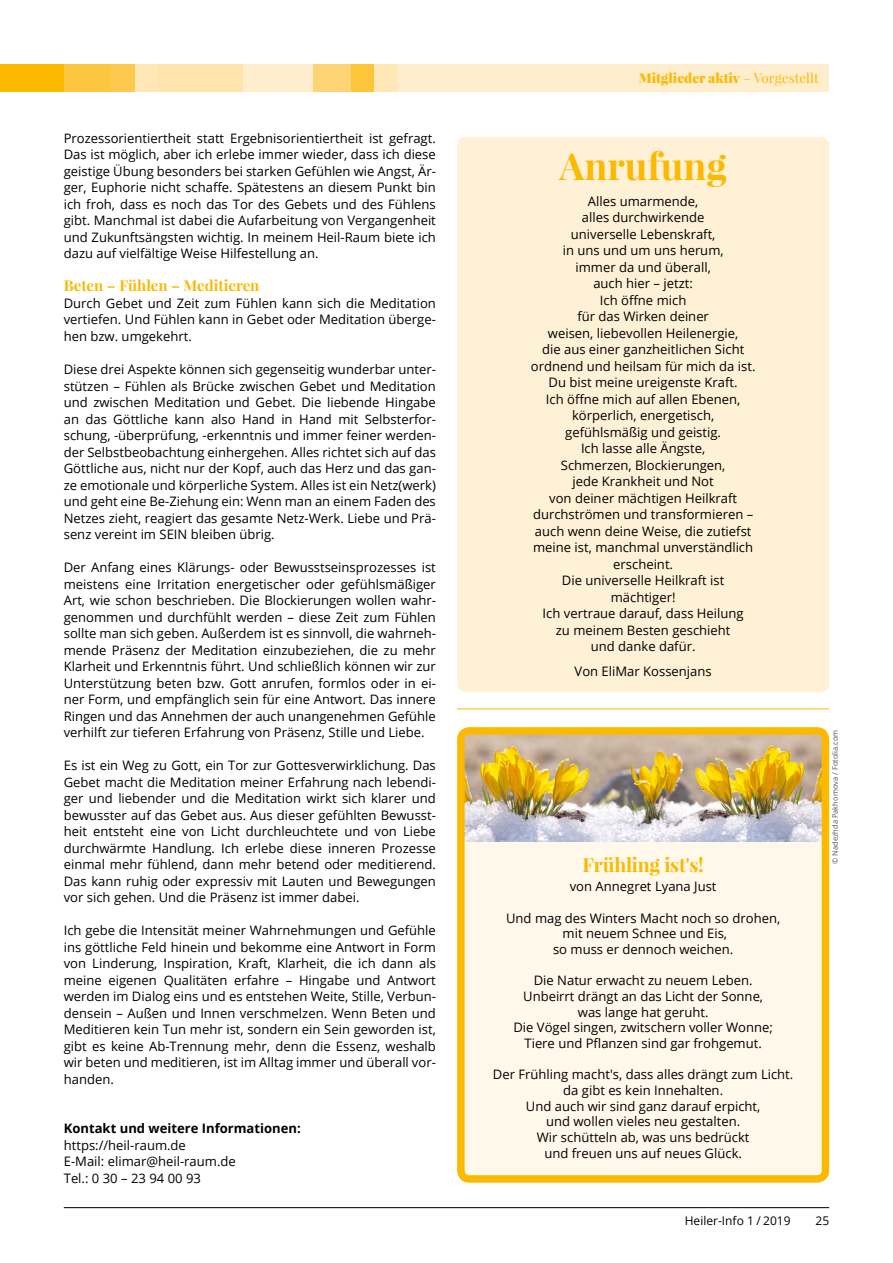
<style>
.page{position:relative;width:893px;height:1263px;background:#fff}
.page>*{position:absolute;margin:0;border:0;box-sizing:border-box;transform-origin:0 0}
.t1{font:700 37.5px "Playfair Display";color:#fbba00}
.t2{font:700 19.5px "Playfair Display";letter-spacing:-.01em;color:#fbba00}
.Zwischenüberschrift{font:700 15px "Playfair Display";color:#fbba00}
.t3{font:900 13.5px "Playfair Display";color:#fbba00}
.Fließtext{font:13.05px/16.5px "Open Sans";color:#000;text-align:justify}
.Fließtext-2{font:700 13.05px "Open Sans";color:#000}
.t4{font:12px "Open Sans";color:#000}
.t5{font:7.5px "Open Sans";color:#565656}
.s1{font-weight:400}
</style>
<div class="page">
<div style="left:64px;top:64px;width:47px;height:27px;background:#fdc640"></div>
<div style="left:397px;top:64px;width:432px;height:27px;background:#ffeece"></div>
<div style="left:374px;top:64px;width:23px;height:27px;background:#ffe7b8"></div>
<div style="left:135px;top:64px;width:23px;height:27px;background:#ffe7b8"></div>
<div style="left:350px;top:64px;width:24px;height:27px;background:#fdc539"></div>
<div style="left:111px;top:64px;width:24px;height:27px;background:#fdca4f"></div>
<div style="left:313px;top:64px;width:37px;height:27px;background:#fed475"></div>
<div style="left:243px;top:64px;width:70px;height:27px;background:#ffeece"></div>
<div style="left:158px;top:64px;width:85px;height:27px;background:#ffe4ac"></div>
<div style="left:0;top:64px;width:64px;height:27px;background:#fbba00"></div>
<div style="left:460px;top:731px;width:365px;height:447px;background:#fff8eb"></div>
<img style="left:466px;top:736px;width:354px;height:106px">
<div style="left:457px;top:727px;width:372px;height:456px;border:8px solid #fbba00;border-radius:9px"></div>
<hr style="left:457px;top:708px;width:372px;height:1px;background:#fbba00">
<div style="left:457px;top:137px;width:372px;height:555px;background:#fff1d6;border-radius:9px"></div>
<hr style="left:64px;top:1207px;width:765px;height:1px;background:#000">
<p class="Fließtext" style="left:64px;top:130px;width:374px">Prozessorientiertheit statt Ergebnisorientiertheit ist gefragt.<br>Das ist möglich, aber ich erlebe immer wieder, dass ich diese geistige Übung besonders bei starken Gefühlen wie Angst, Är&shy;ger, Euphorie nicht schaffe. Spätestens an diesem Punkt bin ich froh, dass es noch das Tor des Gebets und des Fühlens gibt. Manchmal ist dabei die Aufarbeitung von Vergangenheit und Zukunftsängsten wichtig. In meinem Heil-Raum biete ich dazu auf vielfältige Weise Hilfestellung an.</p>
<p class="Zwischenüberschrift" style="left:64px;top:276px;width:197px">Beten – Fühlen – Meditieren</p>
<p class="Fließtext" style="left:64px;top:295px;width:374px">Durch Gebet und Zeit zum Fühlen kann sich die Meditation vertiefen. Und Fühlen kann in Gebet oder Meditation überge&shy;hen bzw. umgekehrt.</p>
<p class="Fließtext" style="left:64px;top:361px;width:374px">Diese drei Aspekte können sich gegenseitig wunderbar unter&shy;stützen – Fühlen als Brücke zwischen Gebet und Meditation und zwischen Meditation und Gebet. Die liebende Hingabe an das Göttliche kann also Hand in Hand mit Selbsterfor&shy;schung, -überprüfung, -erkenntnis und immer feiner werden&shy;der Selbstbeobachtung einhergehen. Alles richtet sich auf das Göttliche aus, nicht nur der Kopf, auch das Herz und das gan&shy;ze emotionale und körperliche System. Alles ist ein Netz(werk) und geht eine Be-Ziehung ein: Wenn man an einem Faden des Netzes zieht, reagiert das gesamte Netz-Werk. Liebe und Prä&shy;senz vereint im SEIN bleiben übrig.</p>
<p class="Fließtext" style="left:64px;top:559px;width:374px">Der Anfang eines Klärungs- oder Bewusstseinsprozesses ist meistens eine Irritation energetischer oder gefühlsmäßiger Art, wie schon beschrieben. Die Blockierungen wollen wahr&shy;genommen und durchfühlt werden – diese Zeit zum Fühlen sollte man sich geben. Außerdem ist es sinnvoll, die wahrneh&shy;mende Präsenz der Meditation einzubeziehen, die zu mehr Klarheit und Erkenntnis führt. Und schließlich können wir zur Unterstützung beten bzw. Gott anrufen, formlos oder in ei&shy;ner Form, und empfänglich sein für eine Antwort. Das innere Ringen und das Annehmen der auch unangenehmen Gefühle verhilft zur tieferen Erfahrung von Präsenz, Stille und Liebe.</p>
<p class="Fließtext" style="left:64px;top:757px;width:374px">Es ist ein Weg zu Gott, ein Tor zur Gottesverwirklichung. Das Gebet macht die Meditation meiner Erfahrung nach lebendi&shy;ger und liebender und die Meditation wirkt sich klarer und bewusster auf das Gebet aus. Aus dieser gefühlten Bewusst&shy;heit entsteht eine von Licht durchleuchtete und von Liebe durchwärmte Handlung. Ich erlebe diese inneren Prozesse einmal mehr fühlend, dann mehr betend oder meditierend.<br>Das kann ruhig oder expressiv mit Lauten und Bewegungen vor sich gehen. Und die Präsenz ist immer dabei.</p>
<p class="Fließtext" style="left:64px;top:922px;width:374px">Ich gebe die Intensität meiner Wahrnehmungen und Gefühle ins göttliche Feld hinein und bekomme eine Antwort in Form von Linderung, Inspiration, Kraft, Klarheit, die ich dann als meine eigenen Qualitäten erfahre – Hingabe und Antwort werden im Dialog eins und es entstehen Weite, Stille, Verbun&shy;densein – Außen und Innen verschmelzen. Wenn Beten und Meditieren kein Tun mehr ist, sondern ein Sein geworden ist, gibt es keine Ab-Trennung mehr, denn die Essenz, weshalb wir beten und meditieren, ist im Alltag immer und überall vor&shy;handen.</p>
<p class="Fließtext-2" style="left:64px;top:1119px;width:239px">Kontakt und weitere Informationen:</p>
<p class="Fließtext" style="left:64px;top:1136px;width:124px">https://heil-raum.de</p>
<p class="Fließtext" style="left:64px;top:1153px;width:173px">E-Mail: elimar@heil-raum.de</p>
<p class="Fließtext" style="left:64px;top:1169px;width:139px">Tel.: 0 30 – 23 94 00 93</p>
<p class="t3" style="left:639px;top:69px;width:182px">Mitglieder aktiv <span class="s1">– Vorgestellt</span></p>
<p class="t1" style="left:559px;top:143px;width:169px">Anrufung</p>
<p class="Fließtext" style="left:588px;top:192px;width:112px">Alles umarmende,</p>
<p class="Fließtext" style="left:582px;top:209px;width:124px">alles durchwirkende</p>
<p class="Fließtext" style="left:571px;top:225px;width:146px">universelle Lebenskraft,</p>
<p class="Fließtext" style="left:563px;top:242px;width:162px">in uns und um uns herum,</p>
<p class="Fließtext" style="left:575px;top:258px;width:137px">immer da und überall,</p>
<p class="Fließtext" style="left:593px;top:275px;width:101px">auch hier – jetzt:</p>
<p class="Fließtext" style="left:600px;top:291px;width:88px">Ich öffne mich</p>
<p class="Fließtext" style="left:577px;top:308px;width:133px">für das Wirken deiner</p>
<p class="Fließtext" style="left:548px;top:324px;width:192px">weisen, liebevollen Heilenergie,</p>
<p class="Fließtext" style="left:542px;top:341px;width:204px">die aus einer ganzheitlichen Sicht</p>
<p class="Fließtext" style="left:531px;top:357px;width:226px">ordnend und heilsam für mich da ist.</p>
<p class="Fließtext" style="left:549px;top:374px;width:191px">Du bist meine ureigenste Kraft.</p>
<p class="Fließtext" style="left:546px;top:390px;width:196px">Ich öffne mich auf allen Ebenen,</p>
<p class="Fließtext" style="left:572px;top:407px;width:144px">körperlich, energetisch,</p>
<p class="Fließtext" style="left:565px;top:423px;width:157px">gefühlsmäßig und geistig.</p>
<p class="Fließtext" style="left:581px;top:440px;width:126px">Ich lasse alle Ängste,</p>
<p class="Fließtext" style="left:561px;top:456px;width:166px">Schmerzen, Blockierungen,</p>
<p class="Fließtext" style="left:573px;top:473px;width:143px">jede Krankheit und Not</p>
<p class="Fließtext" style="left:549px;top:489px;width:189px">von deiner mächtigen Heilkraft</p>
<p class="Fließtext" style="left:533px;top:506px;width:222px">durchströmen und transformieren – auch wenn deine Weise, die zutiefst</p>
<p class="Fließtext" style="left:533px;top:539px;width:222px">meine ist, manchmal unverständlich</p>
<p class="Fließtext" style="left:613px;top:555px;width:61px">erscheint.</p>
<p class="Fließtext" style="left:562px;top:572px;width:164px">Die universelle Heilkraft ist</p>
<p class="Fließtext" style="left:611px;top:588px;width:66px">mächtiger!</p>
<p class="Fließtext" style="left:543px;top:605px;width:203px">Ich vertraue darauf, dass Heilung</p>
<p class="Fließtext" style="left:556px;top:621px;width:176px">zu meinem Besten geschieht</p>
<p class="Fließtext" style="left:591px;top:638px;width:106px">und danke dafür.</p>
<p class="Fließtext" style="left:575px;top:663px;width:139px">Von EliMar Kossenjans</p>
<p class="t2" style="left:582px;top:852px;width:123px">Frühling ist's!</p>
<p class="Fließtext" style="left:570px;top:878px;width:148px">von Annegret Lyana Just</p>
<p class="Fließtext" style="left:506px;top:909px;width:276px">Und mag des Winters Macht noch so drohen,</p>
<p class="Fließtext" style="left:563px;top:925px;width:166px">mit neuem Schnee und Eis,</p>
<p class="Fließtext" style="left:553px;top:941px;width:182px">so muss er dennoch weichen.</p>
<p class="Fließtext" style="left:534px;top:972px;width:220px">Die Natur erwacht zu neuem Leben.</p>
<p class="Fließtext" style="left:523px;top:988px;width:241px">Unbeirrt drängt an das Licht der Sonne,</p>
<p class="Fließtext" style="left:578px;top:1003px;width:132px">was lange hat geruht.</p>
<p class="Fließtext" style="left:513px;top:1019px;width:261px">Die Vögel singen, zwitschern voller Wonne;</p>
<p class="Fließtext" style="left:524px;top:1034px;width:239px">Tiere und Pflanzen sind gar frohgemut.</p>
<p class="Fließtext" style="left:493px;top:1066px;width:302px">Der Frühling macht's, dass alles drängt zum Licht.</p>
<p class="Fließtext" style="left:563px;top:1081px;width:161px">da gibt es kein Innehalten.</p>
<p class="Fließtext" style="left:526px;top:1097px;width:236px">Und auch wir sind ganz darauf erpicht,</p>
<p class="Fließtext" style="left:546px;top:1113px;width:196px">und wollen vieles neu gestalten.</p>
<p class="Fließtext" style="left:537px;top:1128px;width:214px">Wir schütteln ab, was uns bedrückt</p>
<p class="Fließtext" style="left:544px;top:1144px;width:199px">und freuen uns auf neues Glück.</p>
<p class="t5" style="left:830px;top:864px;width:136px;rotate:-90deg">© Nadezhda Pakhomоva / Fotolia.com</p>
<p class="t4" style="left:685px;top:1213px;width:107px">Heiler-Info 1 / 2019</p>
<p class="t4" style="left:815px;top:1213px;width:15px">25</p>
</div>
